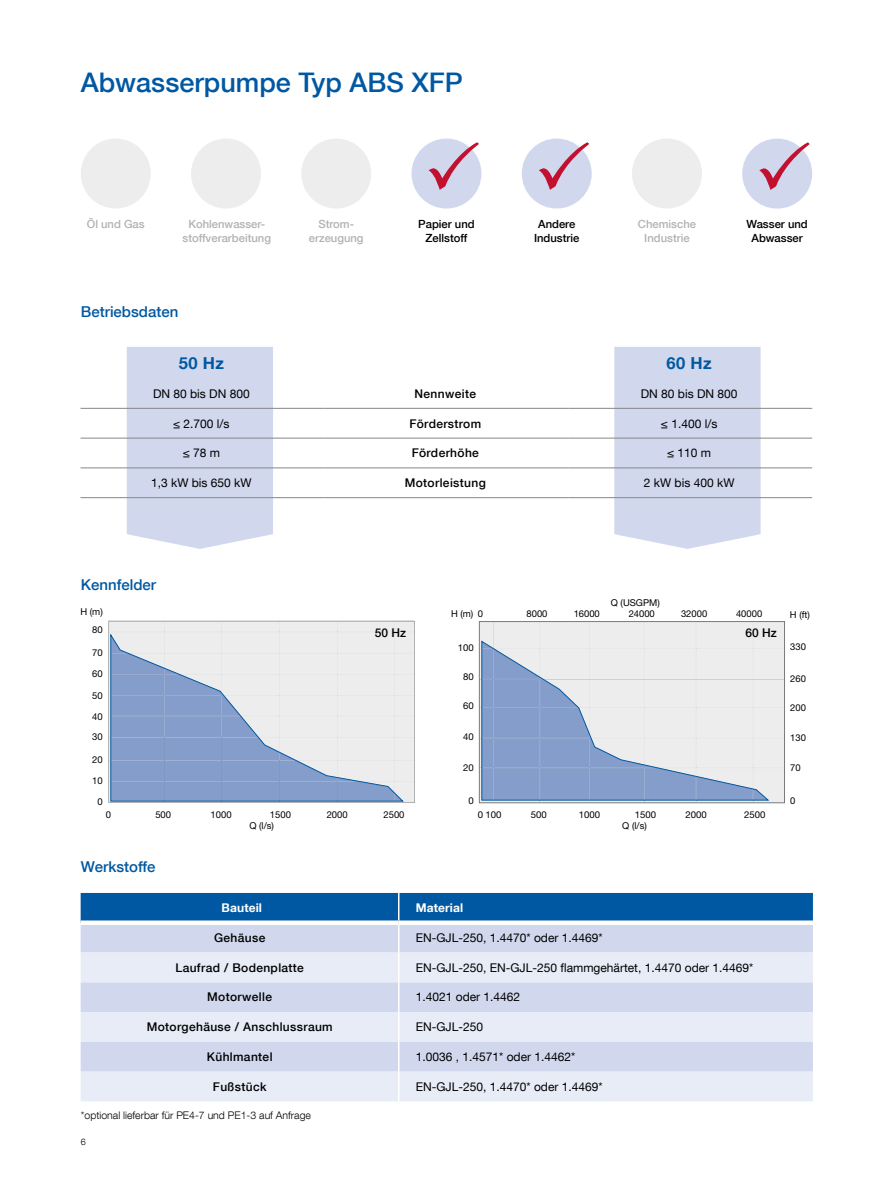
<style>
.page{position:relative;width:893px;height:1191px;background:#fff}
.page>*{position:absolute;margin:0;border:0;box-sizing:border-box;transform-origin:0 0}
.t1{font:500 27px "Helvetica Neue LT Com";color:#0058a2}
.t2{font:700 16.5px "Helvetica Neue LT Com";letter-spacing:.02em;color:#0058a2}
.t3{font:500 15px "Helvetica Neue LT Com";color:#0058a2}
.t4{font:12px "Helvetica Neue LT Com";color:#000}
.t5{font:500 12px "Helvetica Neue LT Com";letter-spacing:.03em;color:#000}
.t6{font:700 12px "Helvetica Neue LT Com";letter-spacing:.01em;color:#fff}
.t7{font:500 11.25px/13.5px "Helvetica Neue LT Com";color:#b3b2b2;text-align:center}
.t8{font:500 11.25px/13.5px "Helvetica Neue LT Com";color:#000;text-align:center}
.t9{font:300 10.5px "Helvetica Neue LT Com";color:#000}
.t10{font:9.45px/20.7px "Helvetica Neue LT Com";color:#000}
.t11{font:300 9px "Helvetica Neue LT Com";color:#000}
</style>
<div class="page">
<div style="left:632px;top:139px;width:70px;height:69px;background:#ededed;border-radius:50%"></div>
<div style="left:411px;top:139px;width:70px;height:69px;background:#d1d8ee;border-radius:50%"></div>
<svg style="left:428px;top:142px;width:51px;height:47px"></svg>
<div style="left:522px;top:139px;width:70px;height:69px;background:#d1d8ee;border-radius:50%"></div>
<svg style="left:538px;top:142px;width:51px;height:47px"></svg>
<div style="left:742px;top:139px;width:70px;height:70px;background:#d1d8ee;border-radius:50%"></div>
<svg style="left:759px;top:142px;width:51px;height:48px"></svg>
<div style="left:301px;top:139px;width:70px;height:69px;background:#ededed;border-radius:50%"></div>
<div style="left:191px;top:139px;width:70px;height:69px;background:#ededed;border-radius:50%"></div>
<div style="left:81px;top:139px;width:70px;height:69px;background:#ededed;border-radius:50%"></div>
<svg style="left:81px;top:952px;width:732px;height:149px;background:#dfe4f3"></svg>
<svg style="left:81px;top:893px;width:732px;height:59px;background:#739fcb"></svg>
<hr style="left:398px;top:952px;width:1px;height:30px;background:#fff">
<hr style="left:398px;top:982px;width:1px;height:30px;background:#fff">
<svg style="left:398px;top:1012px;width:1px;height:29px"></svg>
<hr style="left:398px;top:1041px;width:1px;height:30px;background:#fff">
<hr style="left:398px;top:1071px;width:1px;height:30px;background:#fff">
<svg style="left:614px;top:347px;width:147px;height:202px;background:#d2d9ee"></svg>
<div style="left:127px;top:347px;width:146px;height:202px;background:#d1d8ee"></div>
<hr style="left:81px;top:408px;width:243px;height:1px;background:#878787">
<hr style="left:324px;top:408px;width:244px;height:1px;background:#878787">
<hr style="left:568px;top:408px;width:244px;height:1px;background:#878787">
<hr style="left:81px;top:438px;width:243px;height:1px;background:#878787">
<hr style="left:324px;top:438px;width:244px;height:1px;background:#878787">
<hr style="left:568px;top:438px;width:244px;height:1px;background:#878787">
<hr style="left:81px;top:467px;width:243px;height:1px;background:#878787">
<hr style="left:324px;top:467px;width:244px;height:1px;background:#878787">
<hr style="left:568px;top:467px;width:244px;height:1px;background:#878787">
<hr style="left:81px;top:497px;width:243px;height:1px;background:#878787">
<hr style="left:324px;top:497px;width:244px;height:1px;background:#878787">
<hr style="left:568px;top:497px;width:244px;height:1px;background:#878787">
<div style="left:481px;top:623px;width:302px;height:178px;background:#ededed"></div>
<svg style="left:481px;top:640px;width:288px;height:160px;background:#c1cbde"></svg>
<div style="left:479px;top:621px;width:306px;height:182px;border:1px solid #7c7b7b"></div>
<svg style="left:108px;top:621px;width:306px;height:182px;background:#dee0e3"></svg>
<svg style="left:110px;top:633px;width:294px;height:168px;background:#bac7db"></svg>
<h1 class="t1" style="left:81px;top:66px;width:384px">Abwasserpumpe Typ ABS XFP</h1>
<p class="t7" style="left:87px;top:217px;width:59px">Öl und Gas</p>
<p class="t7" style="left:309px;top:217px;width:56px">Strom&shy;erzeugung</p>
<p class="t8" style="left:418px;top:217px;width:58px">Papier und<br>Zellstoff</p>
<p class="t8" style="left:534px;top:217px;width:47px">Andere<br>Industrie</p>
<p class="t8" style="left:746px;top:217px;width:63px">Wasser und<br>Abwasser</p>
<p class="t7" style="left:638px;top:217px;width:60px">Chemische<br>Industrie</p>
<p class="t7" style="left:182px;top:217px;width:90px">Kohlenwasser&shy;stoffverarbeitung</p>
<p class="t3" style="left:81px;top:302px;width:99px">Betriebsdaten</p>
<h2 class="t2" style="left:179px;top:352px;width:47px">50 Hz</h2>
<h2 class="t2" style="left:667px;top:352px;width:47px">60 Hz</h2>
<p class="t4" style="left:153px;top:386px;width:98px">DN 80 bis DN 800</p>
<p class="t5" style="left:414px;top:386px;width:63px">Nennweite</p>
<p class="t4" style="left:641px;top:386px;width:98px">DN 80 bis DN 800</p>
<p class="t4" style="left:173px;top:416px;width:58px">≤ 2.700 l/s</p>
<p class="t5" style="left:409px;top:416px;width:73px">Förderstrom</p>
<p class="t4" style="left:661px;top:416px;width:58px">≤ 1.400 l/s</p>
<p class="t4" style="left:183px;top:445px;width:39px">≤ 78 m</p>
<p class="t5" style="left:412px;top:446px;width:69px">Förderhöhe</p>
<p class="t4" style="left:667px;top:445px;width:46px">≤ 110 m</p>
<p class="t4" style="left:151px;top:475px;width:102px">1,3 kW bis 650 kW</p>
<p class="t5" style="left:405px;top:475px;width:83px">Motorleistung</p>
<p class="t4" style="left:644px;top:475px;width:92px">2 kW bis 400 kW</p>
<p class="t3" style="left:81px;top:575px;width:77px">Kennfelder</p>
<p class="t10" style="left:611px;top:592px;width:51px">Q (USGPM)</p>
<p class="t10" style="left:80px;top:601px;width:24px">H (m)</p>
<p class="t10" style="left:790px;top:604px;width:22px">H (ft)</p>
<p class="t10" style="left:92px;top:619px;width:12px">80</p>
<p class="t10" style="left:92px;top:642px;width:12px">70</p>
<p class="t10" style="left:92px;top:663px;width:12px">60</p>
<p class="t10" style="left:451px;top:603px;width:24px">H (m)</p>
<p class="t10" style="left:478px;top:603px;width:7px">0</p>
<p class="t10" style="left:527px;top:603px;width:22px">8000</p>
<p class="t10" style="left:574px;top:603px;width:28px">16000</p>
<p class="t10" style="left:629px;top:603px;width:28px">24000</p>
<p class="t10" style="left:681px;top:603px;width:28px">32000</p>
<p class="t10" style="left:736px;top:603px;width:28px">40000</p>
<p class="t5" style="left:375px;top:626px;width:33px">50 Hz</p>
<p class="t5" style="left:745px;top:626px;width:33px">60 Hz</p>
<p class="t10" style="left:790px;top:636px;width:17px">330</p>
<p class="t10" style="left:790px;top:668px;width:17px">260</p>
<p class="t10" style="left:790px;top:696px;width:17px">200</p>
<p class="t10" style="left:790px;top:726px;width:17px">130</p>
<p class="t10" style="left:790px;top:757px;width:12px">70</p>
<p class="t10" style="left:790px;top:790px;width:7px">0</p>
<p class="t10" style="left:458px;top:637px;width:17px">100</p>
<p class="t10" style="left:463px;top:666px;width:12px">80</p>
<p class="t10" style="left:463px;top:695px;width:12px">60</p>
<p class="t10" style="left:463px;top:726px;width:12px">40</p>
<p class="t10" style="left:463px;top:757px;width:12px">20</p>
<p class="t10" style="left:468px;top:790px;width:7px">0</p>
<p class="t10" style="left:92px;top:685px;width:12px">50</p>
<p class="t10" style="left:92px;top:705px;width:12px">40<br>30</p>
<p class="t10" style="left:92px;top:748px;width:12px">20</p>
<p class="t10" style="left:92px;top:770px;width:12px">10</p>
<p class="t10" style="left:98px;top:791px;width:7px">0</p>
<p class="t10" style="left:106px;top:804px;width:7px">0</p>
<p class="t10" style="left:270px;top:804px;width:23px">1500</p>
<p class="t10" style="left:327px;top:804px;width:23px">2000</p>
<p class="t10" style="left:155px;top:804px;width:17px">500</p>
<p class="t10" style="left:211px;top:804px;width:23px">1000</p>
<p class="t10" style="left:384px;top:804px;width:23px">2500</p>
<p class="t10" style="left:478px;top:803px;width:25px">0 100</p>
<p class="t10" style="left:531px;top:803px;width:17px">500</p>
<p class="t10" style="left:579px;top:803px;width:23px">1000</p>
<p class="t10" style="left:635px;top:803px;width:23px">1500</p>
<p class="t10" style="left:685px;top:803px;width:23px">2000</p>
<p class="t10" style="left:744px;top:803px;width:23px">2500</p>
<p class="t10" style="left:249px;top:815px;width:26px">Q (l/s)</p>
<p class="t10" style="left:622px;top:814px;width:26px">Q (l/s)</p>
<p class="t3" style="left:81px;top:857px;width:76px">Werkstoffe</p>
<p class="t6" style="left:222px;top:900px;width:42px">Bauteil</p>
<p class="t6" style="left:416px;top:900px;width:49px">Material</p>
<p class="t5" style="left:214px;top:930px;width:53px">Gehäuse</p>
<p class="t4" style="left:416px;top:930px;width:188px">EN-GJL-250, 1.4470* oder 1.4469*</p>
<p class="t5" style="left:175px;top:960px;width:130px">Laufrad / Bodenplatte</p>
<p class="t4" style="left:416px;top:960px;width:339px">EN-GJL-250, EN-GJL-250 flammgehärtet, 1.4470 oder 1.4469*</p>
<p class="t5" style="left:207px;top:990px;width:66px">Motorwelle</p>
<p class="t4" style="left:416px;top:989px;width:106px">1.4021 oder 1.4462</p>
<p class="t5" style="left:147px;top:1019px;width:188px">Motorgehäuse / Anschlussraum</p>
<p class="t4" style="left:416px;top:1019px;width:69px">EN-GJL-250</p>
<p class="t5" style="left:207px;top:1049px;width:67px">Kühlmantel</p>
<p class="t4" style="left:416px;top:1049px;width:161px">1.0036 , 1.4571* oder 1.4462*</p>
<p class="t5" style="left:213px;top:1079px;width:55px">Fußstück</p>
<p class="t4" style="left:416px;top:1079px;width:188px">EN-GJL-250, 1.4470* oder 1.4469*</p>
<p class="t9" style="left:81px;top:1108px;width:232px">*optional lieferbar für PE4-7 und PE1-3 auf Anfrage</p>
<p class="t11" style="left:81px;top:1136px;width:7px">6</p>
</div>
